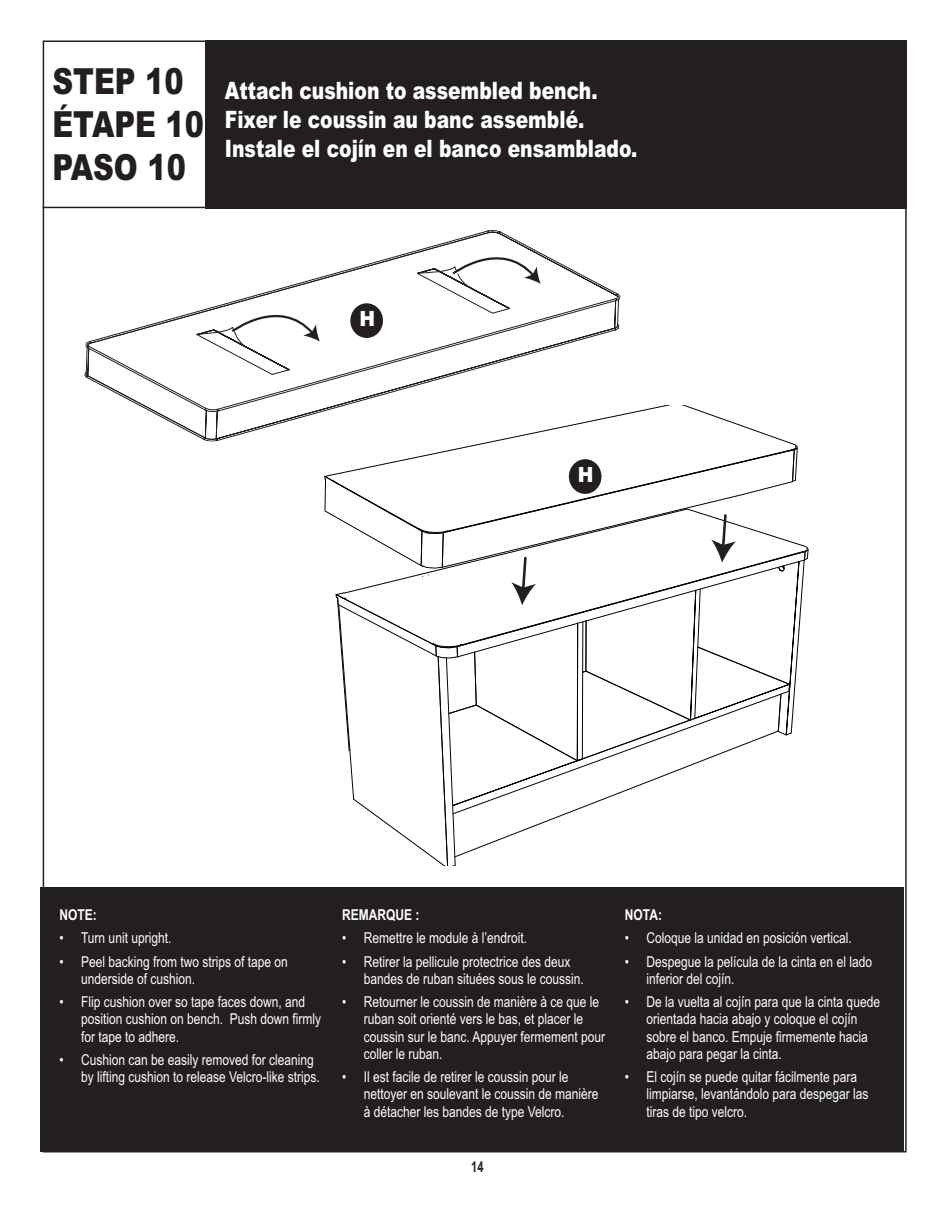
<style>
.page{position:relative;width:945px;height:1215px;background:#fff}
.page>*{position:absolute;margin:0;border:0;box-sizing:border-box;transform-origin:0 0}
.t1{font:900 36px/43.2px "Arial";color:#231f20;scale:.8 1}
.t2{font:900 24px/28.8px "Arial";color:#fff;scale:.78 1}
.t3{font:900 21px "Arial";color:#fff;scale:.9 1}
.t4{font:15px/17.2px "Arial";color:#fff;scale:.8 1}
.t5{font:700 15px "Arial";color:#fff;scale:.8 1}
.t6{font:700 15px "Arial Narrow";color:#231f20;scale:.9 1}
</style>
<div class="page">
<div style="left:205px;top:40px;width:702px;height:169px;background:#231f20"></div>
<hr style="left:43px;top:207px;width:209px;height:1px;background:#231f20">
<svg style="left:84px;top:230px;width:724px;height:636px"></svg>
<div style="left:40px;top:888px;width:864px;height:264px;background:#231f20"></div>
<div style="left:350px;top:303px;width:33px;height:35px;background:#231f20;border-radius:50%"></div>
<div style="left:569px;top:459px;width:33px;height:35px;background:#231f20;border-radius:50%"></div>
<h1 class="t1" style="left:52px;top:60px;width:191px">STEP 10<br>ÉTAPE 10<br>PASO 10</h1>
<h2 class="t2" style="left:225px;top:76px;width:531px">Attach cushion to assembled bench.<br>Fixer le coussin au banc assemblé.<br>Instale el cojín en el banco ensamblado.</h2>
<h3 class="t3" style="left:359px;top:307px;width:19px">H</h3>
<h3 class="t3" style="left:578px;top:463px;width:19px">H</h3>
<p class="t5" style="left:60px;top:906px;width:48px">NOTE:</p>
<p class="t4" style="left:60px;top:930px;width:141px">• Turn unit upright.</p>
<p class="t4" style="left:81px;top:953px;width:260px;text-indent:-22px">• Peel backing from two strips of tape on underside of cushion.</p>
<p class="t4" style="left:81px;top:993px;width:302px;text-indent:-22px">• Flip cushion over so tape faces down, and position cushion on bench. Push down firmly for tape to adhere.</p>
<p class="t4" style="left:81px;top:1051px;width:300px;text-indent:-22px">• Cushion can be easily removed for cleaning by lifting cushion to release Velcro-like strips.</p>
<p class="t5" style="left:342px;top:906px;width:98px">REMARQUE :</p>
<p class="t4" style="left:342px;top:930px;width:233px">• Remettre le module à l’endroit.</p>
<p class="t4" style="left:364px;top:953px;width:277px;text-indent:-22px">• Retirer la pellicule protectrice des deux bandes de ruban situées sous le coussin.</p>
<p class="t4" style="left:364px;top:993px;width:303px;text-indent:-22px">• Retourner le coussin de manière à ce que le ruban soit orienté vers le bas, et placer le coussin sur le banc. Appuyer fermement pour coller le ruban.</p>
<p class="t4" style="left:364px;top:1068px;width:295px;text-indent:-22px">• Il est facile de retirer le coussin pour le nettoyer en soulevant le coussin de manière à détacher les bandes de type Velcro.</p>
<p class="t6" style="left:471px;top:1158px;width:15px">14</p>
<p class="t5" style="left:625px;top:906px;width:48px">NOTA:</p>
<p class="t4" style="left:625px;top:930px;width:285px">• Coloque la unidad en posición vertical.</p>
<p class="t4" style="left:647px;top:953px;width:283px;text-indent:-22px">• Despegue la película de la cinta en el lado inferior del cojín.</p>
<p class="t4" style="left:647px;top:993px;width:293px;text-indent:-22px">• De la vuelta al cojín para que la cinta quede orientada hacia abajo y coloque el cojín sobre el banco. Empuje firmemente hacia abajo para pegar la cinta.</p>
<p class="t4" style="left:647px;top:1068px;width:279px;text-indent:-22px">• El cojín se puede quitar fácilmente para limpiarse, levantándolo para despegar las tiras de tipo velcro.</p>
</div>
